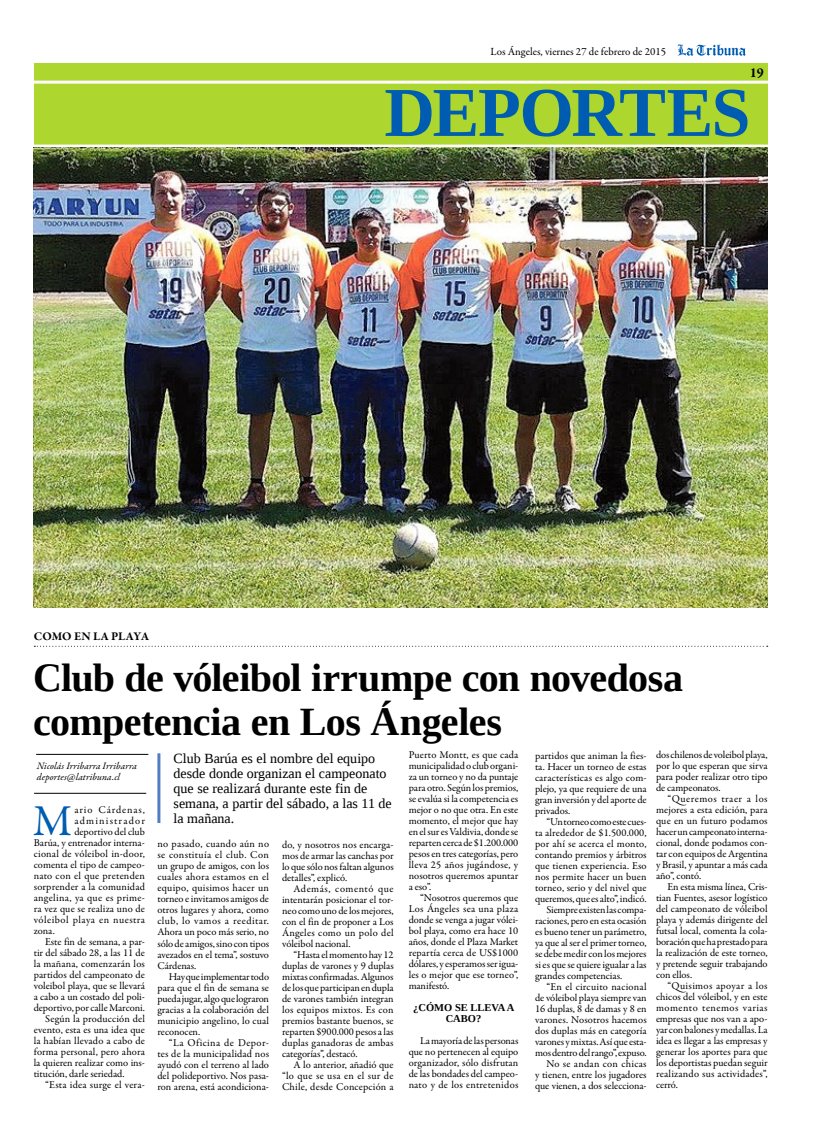
<style>
.page{position:relative;width:820px;height:1134px;background:#fff}
.page>*{position:absolute;margin:0;border:0;box-sizing:border-box;transform-origin:0 0}
.t1{font:700 70px "Liberation Serif";letter-spacing:-.025em;color:#005cb0}
.t2{font:44.5px "Garamond Premr Pro";color:#005cb0}
.t3{font:700 40px/44px "Liberation Serif";letter-spacing:-.015em;color:#000}
.t4{font:14px/15px "Liberation Serif";color:#000}
.t5{font:700 12px "Garamond Premr Pro";letter-spacing:-.01em;color:#000}
.t6{font:11px "Garamond Premr Pro";color:#000}
.t7{font:10.5px/11px "Garamond Premr Pro";color:#000;text-align:justify}
.t8{font:10.5px "Garamond Premr Pro";letter-spacing:.025em;color:#000}
.t9{font:10.5px "Garamond Premr Pro";letter-spacing:.02em;color:#000}
.t10{font:10.5px "Garamond Premr Pro";letter-spacing:.04em;color:#000}
.t11{font:10.5px "Garamond Premr Pro";letter-spacing:-.02em;color:#000}
.t12{font:700 10.5px/11px "Liberation Serif";color:#000;text-align:center}
.t13{font:10.5px "Garamond Premr Pro";letter-spacing:.08em;color:#000}
.t14{font:10.5px "Garamond Premr Pro";letter-spacing:.115em;color:#000}
.t15{font:italic 10px/11px "Garamond Premr Pro";letter-spacing:.005em;color:#000}
</style>
<div class="page">
<svg style="left:677px;top:44px;width:68px;height:12px"></svg>
<div style="left:34px;top:63px;width:733px;height:82px;background:#add62e"></div>
<hr style="left:34px;top:81px;width:733px;height:3px;background:#fff">
<hr style="left:157px;top:753px;width:3px;height:70px;background:#517dc3">
<hr style="left:36px;top:754px;width:112px;height:1px;background:#000">
<hr style="left:34px;top:793px;width:112px;height:1px;background:#000">
<svg style="left:34px;top:646px;width:733px;height:1px"></svg>
<img style="left:33px;top:148px;width:734px;height:459px">
<p class="t6" style="left:490px;top:45px;width:177px">Los Ángeles, viernes 27 de febrero de 2015</p>
<h1 class="t1" style="left:384px;top:65px;width:367px">DEPORTES</h1>
<p class="t5" style="left:34px;top:628px;width:117px">COMO EN LA PLAYA</p>
<h3 class="t3" style="left:33px;top:655px;width:651px">Club de vóleibol irrumpe con novedosa competencia en Los Ángeles</h3>
<h3 class="t4" style="left:173px;top:751px;width:219px">Club Barúa es el nombre del equipo desde donde organizan el campeonato que se realizará durante este fin de semana, a partir del sábado, a las 11 de</h3>
<p class="t7" style="left:655px;top:750px;width:113px">dos chilenos de voleibol playa, por lo que esperan que sirva para poder realizar otro tipo de campeonatos.</p>
<p class="t7" style="left:655px;top:794px;width:113px;text-indent:11px">“Queremos traer a los mejores a esta edición, para que en un futuro podamos hacer un campeonato interna&shy;cional, donde podamos con&shy;tar con equipos de Argentina y Brasil, y apuntar a más cada año”, contó.</p>
<p class="t7" style="left:655px;top:882px;width:113px;text-indent:11px">En esta misma línea, Cris&shy;tian Fuentes, asesor logístico del campeonato de vóleibol playa y además dirigente del futsal local, comenta la cola&shy;boración que ha prestado para la realización de este torneo, y pretende seguir trabajando con ellos.</p>
<p class="t7" style="left:655px;top:981px;width:113px;text-indent:11px">“Quisimos apoyar a los chicos del vóleibol, y en este momento tenemos varias empresas que nos van a apo&shy;yar con balones y medallas. La idea es llegar a las empresas y generar los aportes para que los deportistas puedan seguir realizando sus actividades”, cerró.</p>
<p class="t7" style="left:408px;top:750px;width:111px">Puerto Montt, es que cada municipalidad o club organi&shy;za un torneo y no da puntaje para otro. Según los premios, se evalúa si la competencia es mejor o no que otra. En este momento, el mejor que hay en el sur es Valdivia, donde se reparten cerca de $1.200.000 pesos en tres categorías, pero lleva 25 años jugándose, y nosotros queremos apuntar a eso”.</p>
<p class="t7" style="left:408px;top:893px;width:111px;text-indent:11px">“Nosotros queremos que Los Ángeles sea una plaza donde se venga a jugar vólei&shy;bol playa, como era hace 10 años, donde el Plaza Market repartía cerca de US$1000 dólares, y esperamos ser igua&shy;les o mejor que ese torneo”, manifestó.</p>
<p class="t12" style="left:413px;top:1002px;width:103px">¿CÓMO SE LLEVA A<br>CABO?</p>
<p class="t7" style="left:408px;top:1036px;width:111px;text-indent:11px">La mayoría de las personas que no pertenecen al equipo organizador, sólo disfrutan de las bondades del campeo&shy;nato y de los entretenidos</p>
<p class="t7" style="left:535px;top:750px;width:113px">partidos que animan la fies&shy;ta. Hacer un torneo de estas características es algo com&shy;plejo, ya que requiere de una gran inversión y del aporte de privados.</p>
<p class="t11" style="left:546px;top:815px;width:102px">“Un torneo como este cues-</p>
<p class="t7" style="left:535px;top:827px;width:113px">ta alrededor de $1.500.000,</p>
<p class="t7" style="left:535px;top:838px;width:113px">por ahí se acerca el monto,</p>
<p class="t7" style="left:535px;top:849px;width:113px">contando premios y árbitros</p>
<p class="t7" style="left:535px;top:860px;width:113px">que tienen experiencia. Eso</p>
<p class="t7" style="left:535px;top:871px;width:113px">nos permite hacer un buen</p>
<p class="t7" style="left:535px;top:882px;width:113px">torneo, serio y del nivel que</p>
<p class="t7" style="left:535px;top:893px;width:113px">queremos, que es alto”, indicó.</p>
<p class="t7" style="left:546px;top:904px;width:102px">Siempre existen las compa-</p>
<p class="t7" style="left:535px;top:915px;width:113px">raciones, pero en esta ocasión</p>
<p class="t7" style="left:535px;top:926px;width:113px">es bueno tener un parámetro,</p>
<p class="t7" style="left:535px;top:937px;width:113px">ya que al ser el primer torneo,</p>
<p class="t7" style="left:535px;top:948px;width:113px">se debe medir con los mejores</p>
<p class="t7" style="left:535px;top:959px;width:113px">si es que se quiere igualar a las</p>
<p class="t7" style="left:535px;top:970px;width:89px">grandes competencias.</p>
<p class="t8" style="left:546px;top:980px;width:102px">“En el circuito nacional</p>
<p class="t7" style="left:535px;top:992px;width:113px">de vóleibol playa siempre van</p>
<p class="t7" style="left:535px;top:1003px;width:113px">16 duplas, 8 de damas y 8 en</p>
<p class="t7" style="left:535px;top:1014px;width:113px">varones. Nosotros hacemos</p>
<p class="t7" style="left:535px;top:1025px;width:113px">dos duplas más en categoría</p>
<p class="t7" style="left:535px;top:1036px;width:113px">varones y mixtas. Así que esta-</p>
<p class="t7" style="left:535px;top:1047px;width:113px">mos dentro del rango”, expuso.</p>
<p class="t8" style="left:546px;top:1057px;width:102px">No se andan con chicas</p>
<p class="t7" style="left:535px;top:1069px;width:113px">y tienen, entre los jugadores</p>
<p class="t7" style="left:535px;top:1080px;width:113px">que vienen, a dos selecciona-</p>
<p class="t15" style="left:37px;top:761px;width:102px">Nicolás Irribarra Irribarra deportes@latribuna.cl</p>
<p class="t13" style="left:74px;top:803px;width:72px">ario Cárdenas,</p>
<p class="t14" style="left:74px;top:814px;width:72px">administrador</p>
<p class="t7" style="left:74px;top:826px;width:72px">deportivo del club</p>
<p class="t7" style="left:34px;top:837px;width:113px">Barúa, y entrenador interna-</p>
<p class="t9" style="left:34px;top:847px;width:113px">cional de vóleibol in-door,</p>
<p class="t7" style="left:34px;top:859px;width:113px">comenta el tipo de campeo-</p>
<p class="t9" style="left:34px;top:869px;width:113px">nato con el que pretenden</p>
<p class="t7" style="left:34px;top:881px;width:113px">sorprender a la comunidad</p>
<p class="t8" style="left:34px;top:891px;width:113px">angelina, ya que es prime-</p>
<p class="t7" style="left:34px;top:903px;width:113px">ra vez que se realiza uno de</p>
<p class="t10" style="left:34px;top:913px;width:113px">vóleibol playa en nuestra</p>
<p class="t7" style="left:34px;top:925px;width:23px">zona.</p>
<p class="t7" style="left:45px;top:936px;width:101px">Este fin de semana, a par-</p>
<p class="t7" style="left:34px;top:947px;width:113px">tir del sábado 28, a las 11 de</p>
<p class="t7" style="left:34px;top:958px;width:113px">la mañana, comenzarán los</p>
<p class="t7" style="left:34px;top:969px;width:113px">partidos del campeonato de</p>
<p class="t7" style="left:34px;top:980px;width:113px">voleibol playa, que se llevará</p>
<p class="t7" style="left:34px;top:991px;width:113px">a cabo a un costado del poli-</p>
<p class="t7" style="left:34px;top:1002px;width:113px">deportivo, por calle Marconi.</p>
<p class="t7" style="left:45px;top:1013px;width:101px">Según la producción del</p>
<p class="t7" style="left:34px;top:1024px;width:113px">evento, esta es una idea que</p>
<p class="t7" style="left:34px;top:1035px;width:113px">la habían llevado a cabo de</p>
<p class="t7" style="left:34px;top:1046px;width:113px">forma personal, pero ahora</p>
<p class="t7" style="left:34px;top:1057px;width:113px">la quieren realizar como ins-</p>
<p class="t7" style="left:34px;top:1068px;width:92px">titución, darle seriedad.</p>
<p class="t7" style="left:45px;top:1079px;width:101px">“Esta idea surge el vera-</p>
<h2 class="t2" style="left:33px;top:794px;width:41px">M</h2>
<h3 class="t4" style="left:173px;top:811px;width:62px">la mañana.</h3>
<p class="t7" style="left:157px;top:839px;width:113px">no pasado, cuando aún no se constituía el club. Con un grupo de amigos, con los cuales ahora estamos en el equipo, quisimos hacer un torneo e invitamos amigos de otros lugares y ahora, como club, lo vamos a reeditar.<br>Ahora un poco más serio, no sólo de amigos, sino con tipos avezados en el tema”, sostuvo Cárdenas.</p>
<p class="t7" style="left:157px;top:971px;width:113px;text-indent:11px">Hay que implementar todo para que el fin de semana se pueda jugar, algo que lograron gracias a la colaboración del municipio angelino, lo cual reconocen.</p>
<p class="t7" style="left:157px;top:1037px;width:113px;text-indent:11px">“La Oficina de Depor&shy;tes de la municipalidad nos ayudó con el terreno al lado del polideportivo. Nos pasa&shy;ron arena, está acondiciona-</p>
<p class="t7" style="left:282px;top:839px;width:113px">do, y nosotros nos encarga&shy;mos de armar las canchas por lo que sólo nos faltan algunos detalles”, explicó.</p>
<p class="t7" style="left:282px;top:883px;width:113px;text-indent:11px">Además, comentó que intentarán posicionar el tor&shy;neo como uno de los mejores, con el fin de proponer a Los Ángeles como un polo del vóleibol nacional.</p>
<p class="t7" style="left:282px;top:949px;width:113px;text-indent:11px">“Hasta el momento hay 12 duplas de varones y 9 duplas mixtas confirmadas. Algunos de los que participan en dupla de varones también integran los equipos mixtos. Es con premios bastante buenos, se reparten $900.000 pesos a las duplas ganadoras de ambas categorías”, destacó.</p>
<p class="t7" style="left:282px;top:1059px;width:113px;text-indent:11px">A lo anterior, añadió que “lo que se usa en el sur de Chile, desde Concepción a</p>
</div>
